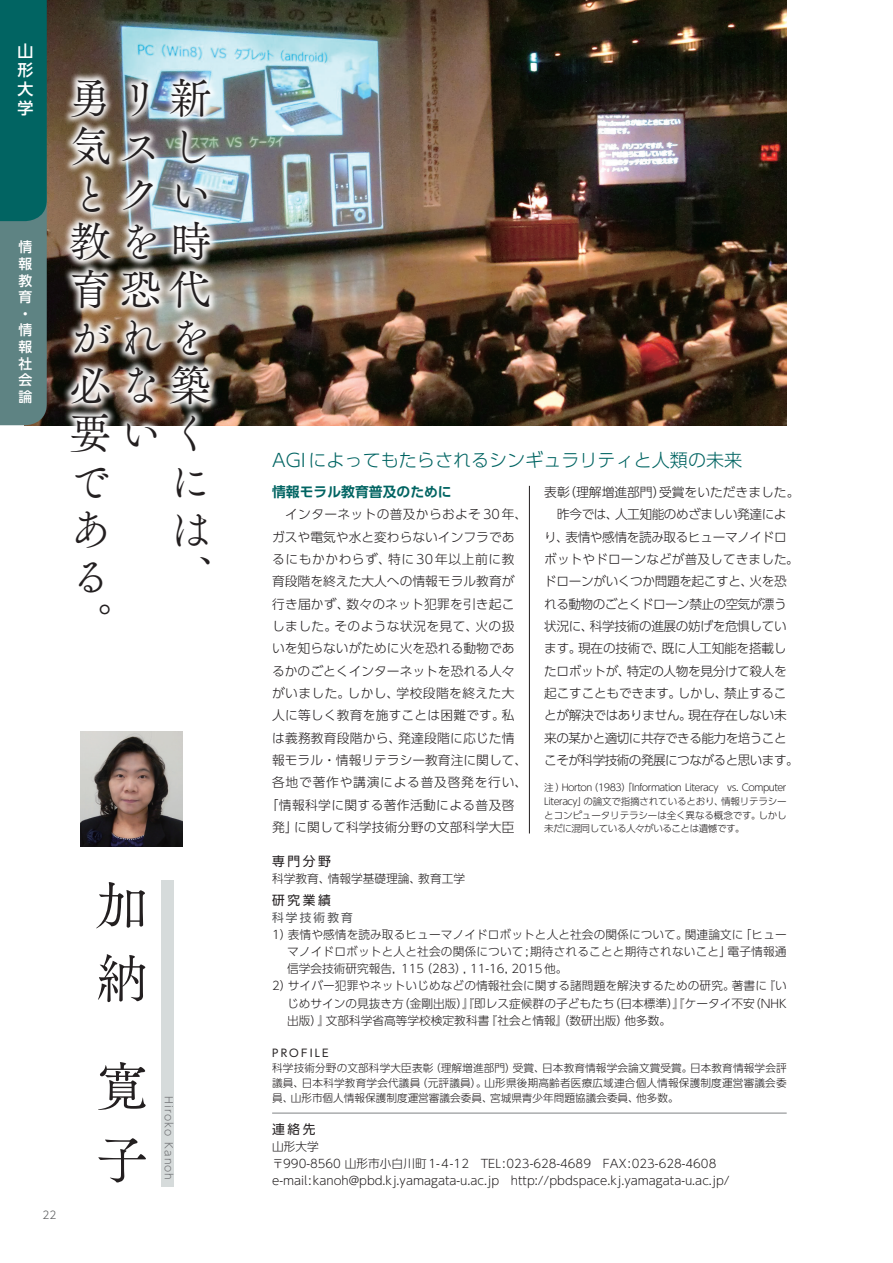
<style>
.page{position:relative;width:893px;height:1263px;background:#fff}
.page>*{position:absolute;margin:0;border:0;box-sizing:border-box;transform-origin:0 0}
.t1{font:53.1px/73.3px "Tsuku Old Min Pro R";color:#231f20}
.t2{font:42.45px/47.8px "Tsuku Old Min Pro R";color:#231f20}
.t3{font:300 18px "UD Shin Go Pro";color:#016462}
.t4{font:500 15.9px/19.2px "UD Shin Go Pro";color:#fff;text-align:justify}
.t5{font:700 13.8px "UD Shin Go Pro De";color:#016462}
.t6{font:500 13.8px/16.6px "UD Shin Go Pro";color:#fff}
.t7{font:300 12.75px/22.4px "UD Shin Go Pro";letter-spacing:-.03em;color:#231f20}
.t8{font:300 12.75px "UD Shin Go Pro";color:#231f20}
.t9{font:300 12.75px "UD Shin Go Pro";letter-spacing:.03em;color:#231f20}
.t10{font:300 12.75px "UD Shin Go Pro";letter-spacing:.025em;color:#231f20}
.t11{font:300 12.75px "UD Shin Go Pro";letter-spacing:.045em;color:#231f20}
.t12{font:300 12.75px "UD Shin Go Pro";letter-spacing:.06em;color:#231f20}
.t13{font:300 12.75px "UD Shin Go Pro";letter-spacing:.02em;color:#231f20}
.t14{font:12.75px "UD Shin Go Pro";letter-spacing:.2em;color:#231f20}
.t15{font:300 11.7px/17px "UD Shin Go Pro";color:#231f20;text-align:justify}
.t16{font:11.7px "UD Shin Go Pro";letter-spacing:.18em;color:#57585a}
.t17{font:300 10.65px/14.9px "UD Shin Go Pro";color:#231f20;text-align:justify}
.t18{font:300 10.65px "UD Shin Go Pro";letter-spacing:.1em;color:#6c6d70}
.t19{font:10.65px "UD Shin Go Pro";letter-spacing:.2em;color:#231f20}
.t20{font:300 10.65px "UD Shin Go Pro";color:#57585a}
.t21{font:300 9.6px/13.8px "UD Shin Go Pro";letter-spacing:-.035em;color:#231f20;text-align:justify}
</style>
<div class="page">
<img style="left:47px;top:0;width:740px;height:425px">
<img style="left:62px;top:70px;width:157px;height:356px">
<div style="left:162px;top:880px;width:12px;height:306px;background:#d6dbdb"></div>
<svg style="left:0;top:0;width:47px;height:425px;background:#2e7271"></svg>
<hr style="left:272px;top:1113px;width:515px;height:1px;background:#808285">
<img style="left:81px;top:731px;width:102px;height:115px">
<hr style="left:529px;top:486px;width:1px;height:347px;background:#231f20">
<p class="t4" style="left:18px;top:40px;width:17px">山形大学</p>
<p class="t6" style="left:19px;top:238px;width:15px">情報教育・情報社会論</p>
<p class="t2" style="left:169px;top:75px;width:43px">新</p>
<p class="t2" style="left:69px;top:75px;width:143px">勇リ<br>気スしとクい教を時育恐代がれを必な築要いくで<br>あ<br>る<br>。</p>
<p class="t2" style="left:169px;top:457px;width:42px;text-align:justify">には、</p>
<p class="t20" style="left:43px;top:1206px;width:16px">22</p>
<p class="t1" style="left:96px;top:869px;width:51px">加納</p>
<p class="t1" style="left:96px;top:1050px;width:52px">寛子</p>
<p class="t18" style="left:178px;top:1096px;width:85px;rotate:90deg">Hiroko Kanoh</p>
<p class="t3" style="left:272px;top:445px;width:472px">AGIによってもたらされるシンギュラリティと人類の未来</p>
<p class="t5" style="left:272px;top:481px;width:181px">情報モラル教育普及のために</p>
<p class="t10" style="left:272px;top:504px;width:257px">　インターネットの普及からおよそ 30年、</p>
<p class="t8" style="left:272px;top:526px;width:244px">ガスや電気や水と変わらないインフラであ</p>
<p class="t11" style="left:272px;top:549px;width:244px">るにもかかわらず、特に 30年以上前に教</p>
<p class="t8" style="left:272px;top:571px;width:244px">育段階を終えた大人への情報モラル教育が</p>
<p class="t8" style="left:272px;top:593px;width:244px">行き届かず、数々のネット犯罪を引き起こ</p>
<p class="t9" style="left:272px;top:616px;width:244px">しました。そのような状況を見て、火の扱</p>
<p class="t8" style="left:272px;top:638px;width:244px">いを知らないがために火を恐れる動物であ</p>
<p class="t8" style="left:272px;top:660px;width:244px">るかのごとくインターネットを恐れる人々</p>
<p class="t9" style="left:272px;top:683px;width:244px">がいました。しかし、学校段階を終えた大</p>
<p class="t8" style="left:272px;top:705px;width:244px">人に等しく教育を施すことは困難です。私</p>
<p class="t8" style="left:272px;top:727px;width:244px">は義務教育段階から、発達段階に応じた情</p>
<p class="t8" style="left:272px;top:750px;width:257px">報モラル・情報リテラシー教育注に関して、</p>
<p class="t12" style="left:272px;top:772px;width:257px">各地で著作や講演による普及啓発を行い、</p>
<p class="t9" style="left:266px;top:794px;width:250px">「情報科学に関する著作活動による普及啓</p>
<p class="t13" style="left:272px;top:817px;width:244px">発」に関して科学技術分野の文部科学大臣</p>
<p class="t8" style="left:544px;top:482px;width:257px">表彰（理解増進部門）受賞をいただきました。</p>
<p class="t7" style="left:544px;top:503px;width:256px;text-indent:13px">昨今では、人工知能のめざましい発達により、表情や感情を読み取るヒューマノイドロボットやドローンなどが普及してきました。ドローンがいくつか問題を起こすと、火を恐れる動物のごとくドローン禁止の空気が漂う状況に、科学技術の進展の妨げを危惧しています。現在の技術で、既に人工知能を搭載したロボットが、特定の人物を見分けて殺人を起こすこともできます。しかし、禁止することが解決ではありません。現在存在しない未来の某かと適切に共存できる能力を培うことこそが科学技術の発展につながると思います。</p>
<p class="t21" style="left:544px;top:780px;width:244px">注）Horton（1983）「Information Literacy　vs. Computer Literacy」の論文で指摘されているとおり、情報リテラシーとコンピュータリテラシーは全く異なる概念です。しかし未だに混同している人々がいることは遺憾です。</p>
<p class="t14" style="left:272px;top:851px;width:60px">専門分野</p>
<p class="t15" style="left:272px;top:870px;width:194px">科学教育、情報学基礎理論、教育工学</p>
<p class="t14" style="left:272px;top:890px;width:60px">研究業績</p>
<p class="t16" style="left:272px;top:908px;width:82px">科学技術教育</p>
<p class="t15" style="left:287px;top:926px;width:501px;text-indent:-15px">1）表情や感情を読み取るヒューマノイドロボットと人と社会の関係について。関連論文に「ヒューマノイドロボットと人と社会の関係について ;期待されることと期待されないこと」電子情報通信学会技術研究報告，115（283）, 11-16, 2015他。</p>
<p class="t15" style="left:287px;top:977px;width:501px;text-indent:-15px">2）サイバー犯罪やネットいじめなどの情報社会に関する諸問題を解決するための研究。著書に『いじめサインの見抜き方（金剛出版）』『即レス症候群の子どもたち（日本標準）』『ケータイ不安（NHK出版）』文部科学省高等学校検定教科書『社会と情報』（数研出版）他多数。</p>
<p class="t19" style="left:272px;top:1044px;width:58px">PROFILE</p>
<p class="t17" style="left:272px;top:1060px;width:516px">科学技術分野の文部科学大臣表彰（理解増進部門）受賞、日本教育情報学会論文賞受賞。日本教育情報学会評議員、日本科学教育学会代議員（元評議員）。山形県後期高齢者医療広域連合個人情報保護制度運営審議会委員、山形市個人情報保護制度運営審議会委員､宮城県青少年問題協議会委員、他多数。</p>
<p class="t14" style="left:272px;top:1119px;width:45px">連絡先</p>
<p class="t15" style="left:272px;top:1138px;width:48px">山形大学</p>
<p class="t15" style="left:272px;top:1155px;width:446px">〒990-8560 山形市小白川町 1-4-12　TEL:023-628-4689　FAX:023-628-4608</p>
<p class="t15" style="left:272px;top:1172px;width:459px">e-mail:kanoh@pbd.kj.yamagata-u.ac.jp　http://pbdspace.kj.yamagata-u.ac.jp/</p>
</div>
